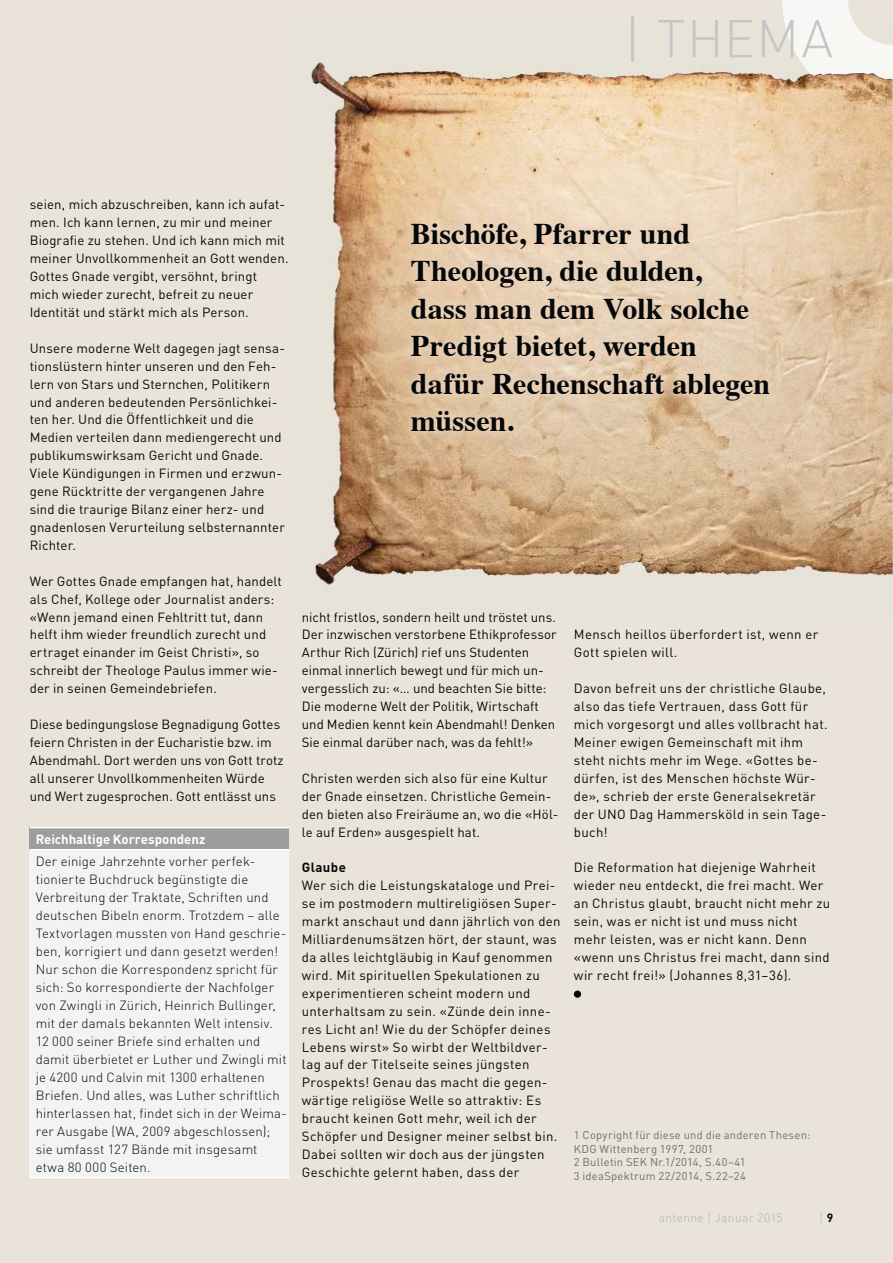
<style>
.page{position:relative;width:893px;height:1263px;background:#e9e3d9}
.page>*{position:absolute;margin:0;border:0;box-sizing:border-box;transform-origin:0 0}
.t1{font:300 52.5px "DINOT";letter-spacing:.025em;color:#c5c6c7}
.t2{font:700 30px/37.5px "Times";color:#040809}
.t3{font:13.2px/17.9px "DINOT";letter-spacing:.02em;color:#040809}
.t4{font:300 13.2px/18px "DINOT";letter-spacing:.01em;color:#040809}
.t5{font:13.2px/17.9px "DINOT";color:#040809}
.t6{font:700 13.2px "DINOT";color:#fff}
.t7{font:13.2px "DINOT";letter-spacing:.23em;color:#010202}
.t8{font:700 13.2px "DINOT";letter-spacing:.035em;color:#040809}
.t9{font:300 12px "DINOT";letter-spacing:.035em;color:#b1b1b2}
.t10{font:11.25px/13.5px "DINOT";letter-spacing:.02em;color:#6e6e6e}
.s1{font-weight:700;color:#040809}
</style>
<div class="page">
<svg style="left:782px;top:0;width:74px;height:26px;background:#f5f5f3"></svg>
<div style="left:574px;top:991px;width:7px;height:7px;background:#040809;border-radius:50%"></div>
<div style="left:30px;top:828px;width:259px;height:22px;background:#9c9d9d"></div>
<div style="left:30px;top:850px;width:259px;height:328px;background:#f4f3f3"></div>
<hr style="left:30px;top:1177px;width:259px;height:1px;background:#fff">
<hr style="left:30px;top:827px;width:259px;height:1px;background:#fff">
<hr style="left:30px;top:849px;width:259px;height:1px;background:#fff">
<img style="left:308px;top:62px;width:585px;height:523px">
<img style="left:785px;top:26px;width:108px;height:85px">
<img style="left:400px;top:211px;width:381px;height:232px">
<h1 class="t1" style="left:625px;top:20px;width:210px">| THEMA</h1>
<p class="t3" style="left:30px;top:197px;width:260px">seien, mich abzuschreiben, kann ich aufat&shy;men. Ich kann lernen, zu mir und meiner Biografie zu stehen. Und ich kann mich mit meiner Unvollkommenheit an Gott wenden.<br>Gottes Gnade vergibt, versöhnt, bringt mich wieder zurecht, befreit zu neuer Identität und stärkt mich als Person.</p>
<p class="t3" style="left:30px;top:341px;width:257px">Unsere moderne Welt dagegen jagt sensa&shy;tionslüstern hinter unseren und den Feh&shy;lern von Stars und Sternchen, Politikern und anderen bedeutenden Persönlichkei&shy;ten her. Und die Öffentlichkeit und die Medien verteilen dann mediengerecht und publikumswirksam Gericht und Gnade.<br>Viele Kündigungen in Firmen und erzwun&shy;gene Rücktritte der vergangenen Jahre sind die traurige Bilanz einer herz- und gnadenlosen Verurteilung selbsternannter Richter.</p>
<p class="t3" style="left:30px;top:574px;width:254px">Wer Gottes Gnade empfangen hat, handelt als Chef, Kollege oder Journalist anders: «Wenn jemand einen Fehltritt tut, dann helft ihm wieder freundlich zurecht und ertraget einander im Geist Christi», so schreibt der Theologe Paulus immer wie&shy;der in seinen Gemeindebriefen.</p>
<p class="t5" style="left:30px;top:717px;width:255px">Diese bedingungslose Begnadigung Gottes feiern Christen in der Eucharistie bzw. im Abendmahl. Dort werden uns von Gott trotz all unserer Unvollkommenheiten Würde und Wert zugesprochen. Gott entlässt uns</p>
<p class="t6" style="left:36px;top:834px;width:171px">Reichhaltige Korrespondenz</p>
<p class="t4" style="left:36px;top:854px;width:253px">Der einige Jahrzehnte vorher perfek&shy;tionierte Buchdruck begünstigte die Verbreitung der Traktate, Schriften und deutschen Bibeln enorm. Trotzdem – alle Textvorlagen mussten von Hand geschrie&shy;ben, korrigiert und dann gesetzt werden!<br>Nur schon die Korrespondenz spricht für sich: So korrespondierte der Nachfolger von Zwingli in Zürich, Heinrich Bullinger, mit der damals bekannten Welt intensiv.<br>12 000 seiner Briefe sind erhalten und damit überbietet er Luther und Zwingli mit je 4200 und Calvin mit 1300 erhaltenen Briefen. Und alles, was Luther schriftlich hinterlassen hat, findet sich in der Weima&shy;rer Ausgabe (WA, 2009 abgeschlossen); sie umfasst 127 Bände mit insgesamt etwa 80 000 Seiten.</p>
<h2 class="t2" style="left:411px;top:217px;width:361px">Bischöfe, Pfarrer und<br>Theologen, die dulden,<br>dass man dem Volk solche<br>Predigt bietet, werden dafür Rechenschaft ablegen müssen.</h2>
<p class="t7" style="left:309px;top:612px;width:55px">i htf i tl</p>
<p class="t7" style="left:404px;top:612px;width:9px">d</p>
<p class="t7" style="left:434px;top:612px;width:28px">h ilt</p>
<p class="t7" style="left:478px;top:612px;width:51px">dtött</p>
<p class="t5" style="left:302px;top:609px;width:256px;text-indent:36px">r s os, son ern e un r s e uns.<br>Der inzwischen verstorbene Ethikprofessor Arthur Rich (Zürich) rief uns Studenten einmal innerlich bewegt und für mich un&shy;vergesslich zu: «… und beachten Sie bitte:<br>Die moderne Welt der Politik, Wirtschaft und Medien kennt kein Abendmahl! Denken Sie einmal darüber nach, was da fehlt!»</p>
<p class="t3" style="left:302px;top:771px;width:258px">Christen werden sich also für eine Kultur der Gnade einsetzen. Christliche Gemein&shy;den bieten also Freiräume an, wo die «Höl&shy;le auf Erden» ausgespielt hat.</p>
<p class="t8" style="left:302px;top:863px;width:46px">Glaube</p>
<p class="t3" style="left:302px;top:878px;width:260px">Wer sich die Leistungskataloge und Prei&shy;se im postmodern multireligiösen Super&shy;markt anschaut und dann jährlich von den Milliardenumsätzen hört, der staunt, was da alles leichtgläubig in Kauf genommen wird. Mit spirituellen Spekulationen zu experimentieren scheint modern und unterhaltsam zu sein. «Zünde dein inne&shy;res Licht an! Wie du der Schöpfer deines Lebens wirst» So wirbt der Weltbildver&shy;lag auf der Titelseite seines jüngsten Prospekts! Genau das macht die gegen&shy;wärtige religiöse Welle so attraktiv: Es braucht keinen Gott mehr, weil ich der Schöpfer und Designer meiner selbst bin.<br>Dabei sollten wir doch aus der jüngsten Geschichte gelernt haben, dass der</p>
<p class="t3" style="left:302px;top:609px;width:19px">n c</p>
<p class="t3" style="left:574px;top:627px;width:246px">Mensch heillos überfordert ist, wenn er<br>Gott spielen will.</p>
<p class="t3" style="left:574px;top:681px;width:255px">Davon befreit uns der christliche Glaube, also das tiefe Vertrauen, dass Gott für mich vorgesorgt und alles vollbracht hat.<br>Meiner ewigen Gemeinschaft mit ihm steht nichts mehr im Wege. «Gottes be&shy;dürfen, ist des Menschen höchste Wür&shy;de», schrieb der erste Generalsekretär der UNO Dag Hammersköld in sein Tage&shy;buch!</p>
<p class="t3" style="left:574px;top:860px;width:258px">Die Reformation hat diejenige Wahrheit wieder neu entdeckt, die frei macht. Wer an Christus glaubt, braucht nicht mehr zu sein, was er nicht ist und muss nicht mehr leisten, was er nicht kann. Denn «wenn uns Christus frei macht, dann sind wir recht frei!» (Johannes 8,31–36).</p>
<p class="t10" style="left:574px;top:1130px;width:238px">1 Copyright für diese und die anderen Thesen:<br>KDG Wittenberg 1997, 2001<br>2 Bulletin SEK Nr.1/2014, S.40–41<br>3 ideaSpektrum 22/2014, S.22–24</p>
<p class="t9" style="left:659px;top:1213px;width:125px">antenne | Januar 2015</p>
<p class="t9" style="left:819px;top:1213px;width:15px">| <span class="s1">9</span></p>
</div>
